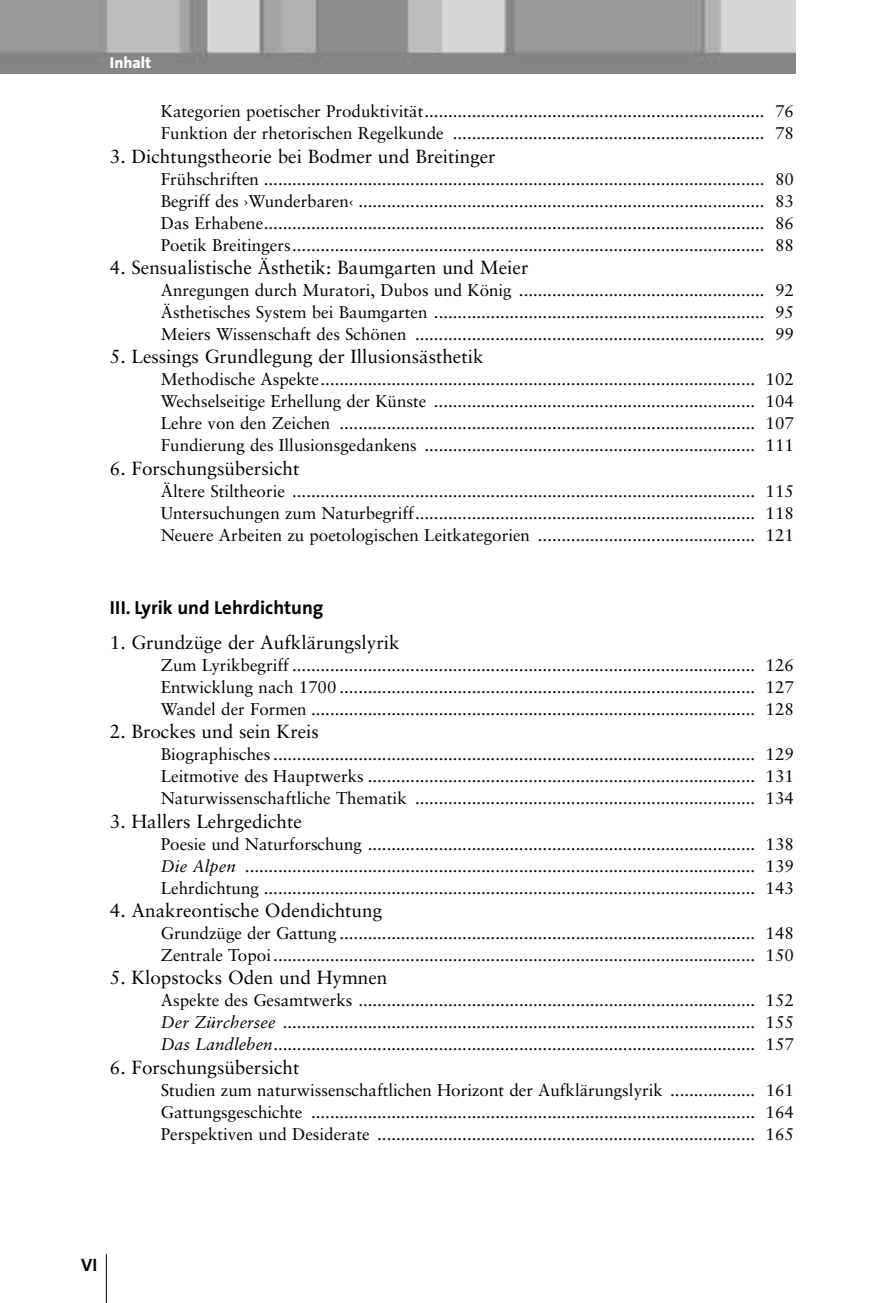
<style>
.page{position:relative;width:879px;height:1303px;background:#fff}
.page>*{position:absolute;margin:0;border:0;box-sizing:border-box;transform-origin:0 0}
.t1{font:19px "Sabon";color:#000}
.t2{font:700 19px "The Sans";color:#000}
.t3{font:700 18px "The Sans";color:#000}
.t4{font:17px/22px "Sabon";color:#000;text-align:justify}
.t5{font:800 16px "The Sans";color:#fff}
.s1{font-style:italic}
</style>
<div class="page">
<img style="left:0;top:0;width:795px;height:74px">
<hr style="left:106px;top:1254px;width:1px;height:48px;background:#000">
<p class="t5" style="left:110px;top:56px;width:43px">Inhalt</p>
<p class="t4" style="left:161px;top:102px;width:634px">Kategorien poetischer Produktivität........................................................................ 76<br>Funktion der rhetorischen Regelkunde .................................................................. 78</p>
<p class="t1" style="left:110px;top:148px;width:387px">3. Dichtungstheorie bei Bodmer und Breitinger</p>
<p class="t4" style="left:161px;top:169px;width:634px">Frühschriften .......................................................................................................... 80<br>Begriff des ›Wunderbaren‹ ...................................................................................... 83<br>Das Erhabene.......................................................................................................... 86<br>Poetik Breitingers.................................................................................................... 88</p>
<p class="t1" style="left:110px;top:259px;width:420px">4. Sensualistische Ästhetik: Baumgarten und Meier</p>
<p class="t4" style="left:161px;top:280px;width:634px">Anregungen durch Muratori, Dubos und König .................................................... 92<br>Ästhetisches System bei Baumgarten ...................................................................... 95<br>Meiers Wissenschaft des Schönen .......................................................................... 99</p>
<p class="t1" style="left:110px;top:349px;width:375px">5. Lessings Grundlegung der Illusionsästhetik</p>
<p class="t4" style="left:161px;top:370px;width:634px">Methodische Aspekte............................................................................................ 102<br>Wechselseitige Erhellung der Künste .................................................................... 104<br>Lehre von den Zeichen ........................................................................................ 107<br>Fundierung des Illusionsgedankens ...................................................................... 111</p>
<p class="t1" style="left:110px;top:460px;width:191px">6. Forschungsübersicht</p>
<p class="t4" style="left:161px;top:481px;width:634px">Ältere Stiltheorie .................................................................................................. 115<br>Untersuchungen zum Naturbegriff........................................................................ 118<br>Neuere Arbeiten zu poetologischen Leitkategorien .............................................. 121</p>
<p class="t2" style="left:110px;top:600px;width:215px">III. Lyrik und Lehrdichtung</p>
<p class="t1" style="left:110px;top:634px;width:291px">1. Grundzüge der Aufklärungslyrik</p>
<p class="t4" style="left:161px;top:655px;width:634px">Zum Lyrikbegriff .................................................................................................. 126<br>Entwicklung nach 1700 ........................................................................................ 127<br>Wandel der Formen .............................................................................................. 128</p>
<p class="t1" style="left:110px;top:724px;width:211px">2. Brockes und sein Kreis</p>
<p class="t4" style="left:161px;top:745px;width:634px">Biographisches ...................................................................................................... 129<br>Leitmotive des Hauptwerks .................................................................................. 131<br>Naturwissenschaftliche Thematik ........................................................................ 134</p>
<p class="t1" style="left:110px;top:813px;width:194px">3. Hallers Lehrgedichte</p>
<p class="t4" style="left:161px;top:834px;width:634px">Poesie und Naturforschung .................................................................................. 138<br><span class="s1">Die Alpen</span> ............................................................................................................ 139<br>Lehrdichtung ........................................................................................................ 143</p>
<p class="t1" style="left:110px;top:902px;width:274px">4. Anakreontische Odendichtung</p>
<p class="t4" style="left:161px;top:923px;width:634px">Grundzüge der Gattung ........................................................................................ 148<br>Zentrale Topoi...................................................................................................... 150</p>
<p class="t1" style="left:110px;top:969px;width:279px">5. Klopstocks Oden und Hymnen</p>
<p class="t4" style="left:161px;top:991px;width:634px">Aspekte des Gesamtwerks .................................................................................... 152<br><span class="s1">Der Zürchersee</span> .................................................................................................... 155<br><span class="s1">Das Landleben</span>...................................................................................................... 157</p>
<p class="t1" style="left:110px;top:1059px;width:191px">6. Forschungsübersicht</p>
<p class="t4" style="left:161px;top:1080px;width:635px">Studien zum naturwissenschaftlichen Horizont der Aufklärungslyrik .................. 161<br>Gattungsgeschichte .............................................................................................. 164<br>Perspektiven und Desiderate ................................................................................ 165</p>
<p class="t3" style="left:81px;top:1257px;width:18px">VI</p>
</div>
